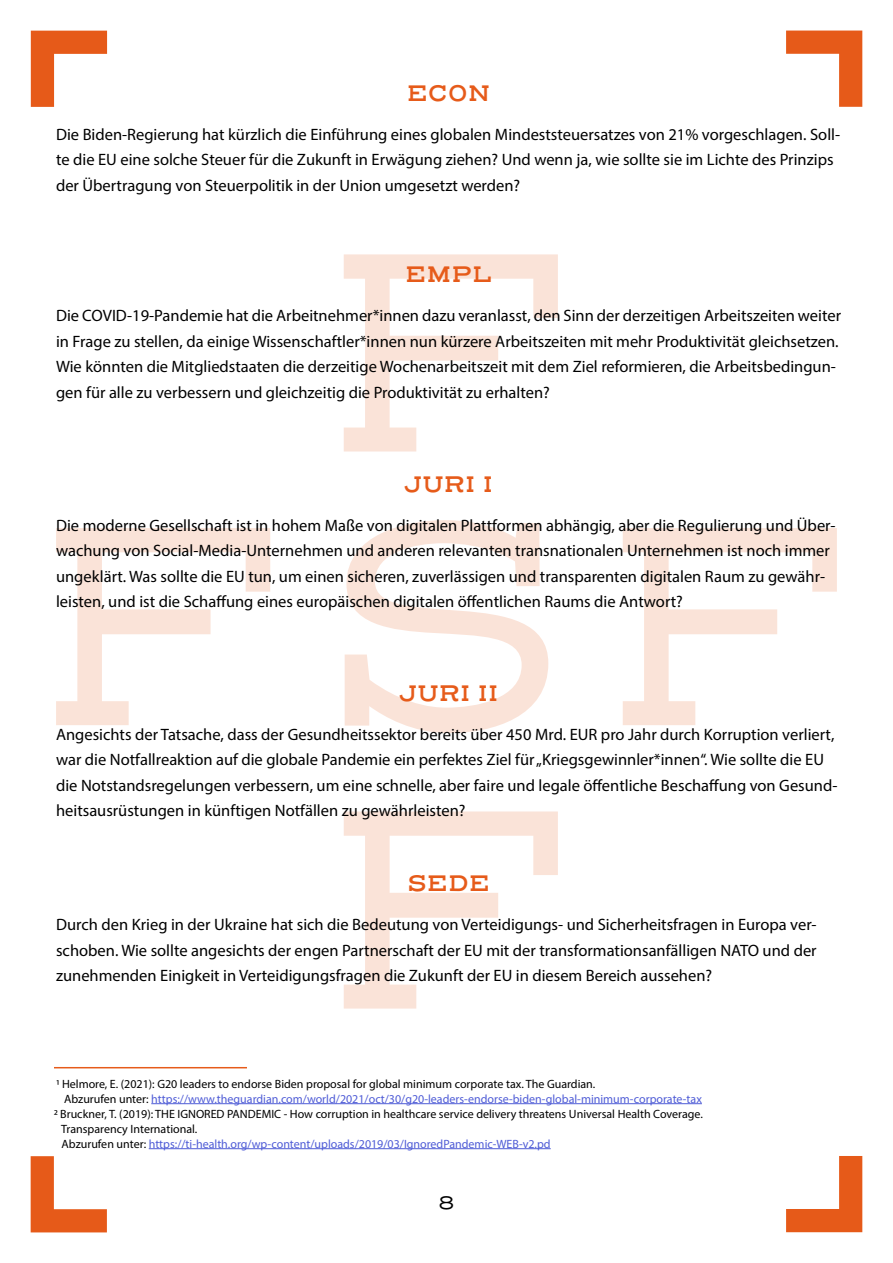
<style>
.page{position:relative;width:893px;height:1263px;background:#fff}
.page>*{position:absolute;margin:0;border:0;box-sizing:border-box;transform-origin:0 0}
.t1{font:600 22.5px "Henderson Slab Basic";color:#e65b1a}
.t2{font:18px "Henderson Slab Basic";color:#000}
.t3{font:16.5px/25.5px "Myriad Pro";color:#000}
.t4{font:12px "Myriad Pro";color:#000}
.t5{font:12px "Myriad Pro";color:#4f5cd6}
.s1{color:#000}
</style>
<div class="page">
<svg style="left:344px;top:811px;width:214px;height:197px"></svg>
<svg style="left:344px;top:254px;width:214px;height:197px"></svg>
<svg style="left:345px;top:520px;width:203px;height:213px"></svg>
<svg style="left:56px;top:528px;width:214px;height:197px"></svg>
<svg style="left:623px;top:528px;width:214px;height:197px"></svg>
<svg style="left:786px;top:31px;width:76px;height:76px"></svg>
<svg style="left:31px;top:31px;width:76px;height:76px"></svg>
<svg style="left:31px;top:1156px;width:76px;height:76px"></svg>
<svg style="left:786px;top:1156px;width:76px;height:76px"></svg>
<hr style="left:151px;top:1103px;width:551px;height:1px;background:#4f5cd6">
<hr style="left:149px;top:1148px;width:402px;height:1px;background:#4f5cd6">
<hr style="left:54px;top:1067px;width:193px;height:1px;background:#e65b1a">
<p class="t1" style="left:407px;top:79px;width:85px">ECON</p>
<p class="t3" style="left:56px;top:121px;width:786px">Die Biden-Regierung hat kürzlich die Einführung eines globalen Mindeststeuersatzes von 21% vorgeschlagen. Soll&shy;te die EU eine solche Steuer für die Zukunft in Erwägung ziehen? Und wenn ja, wie sollte sie im Lichte des Prinzips der Übertragung von Steuerpolitik in der Union umgesetzt werden?</p>
<p class="t1" style="left:405px;top:260px;width:88px">EMPL</p>
<p class="t3" style="left:56px;top:303px;width:786px">Die COVID-19-Pandemie hat die Arbeitnehmer*innen dazu veranlasst, den Sinn der derzeitigen Arbeitszeiten weiter in Frage zu stellen, da einige Wissenschaftler*innen nun kürzere Arbeitszeiten mit mehr Produktivität gleichsetzen.<br>Wie könnten die Mitgliedstaaten die derzeitige Wochenarbeitszeit mit dem Ziel reformieren, die Arbeitsbedingun&shy;gen für alle zu verbessern und gleichzeitig die Produktivität zu erhalten?</p>
<p class="t1" style="left:404px;top:469px;width:91px">JURI I</p>
<p class="t3" style="left:56px;top:512px;width:781px">Die moderne Gesellschaft ist in hohem Maße von digitalen Plattformen abhängig, aber die Regulierung und Über&shy;wachung von Social-Media-Unternehmen und anderen relevanten transnationalen Unternehmen ist noch immer ungeklärt. Was sollte die EU tun, um einen sicheren, zuverlässigen und transparenten digitalen Raum zu gewähr&shy;leisten, und ist die Schaffung eines europäischen digitalen öffentlichen Raums die Antwort?</p>
<p class="t1" style="left:399px;top:678px;width:101px">JURI II</p>
<p class="t3" style="left:56px;top:721px;width:783px">Angesichts der Tatsache, dass der Gesundheitssektor bereits über 450 Mrd. EUR pro Jahr durch Korruption verliert, war die Notfallreaktion auf die globale Pandemie ein perfektes Ziel für „Kriegsgewinnler*innen“. Wie sollte die EU die Notstandsregelungen verbessern, um eine schnelle, aber faire und legale öffentliche Beschaffung von Gesund&shy;heitsausrüstungen in künftigen Notfällen zu gewährleisten?</p>
<p class="t1" style="left:407px;top:869px;width:85px">SEDE</p>
<p class="t3" style="left:56px;top:912px;width:762px;text-align:justify">Durch den Krieg in der Ukraine hat sich die Bedeutung von Verteidigungs- und Sicherheitsfragen in Europa ver&shy;schoben. Wie sollte angesichts der engen Partnerschaft der EU mit der transformationsanfälligen NATO und der zunehmenden Einigkeit in Verteidigungsfragen die Zukunft der EU in diesem Bereich aussehen?</p>
<p class="t4" style="left:57px;top:1076px;width:540px">1 Helmore, E. (2021): G20 leaders to endorse Biden proposal for global minimum corporate tax. The Guardian.</p>
<p class="t5" style="left:64px;top:1091px;width:639px"><span class="s1">Abzurufen unter:</span> https://www.theguardian.com/world/2021/oct/30/g20-leaders-endorse-biden-global-minimum-corporate-tax</p>
<p class="t4" style="left:54px;top:1106px;width:650px">2 Bruckner, T. (2019): THE IGNORED PANDEMIC - How corruption in healthcare service delivery threatens Universal Health Coverage.</p>
<p class="t4" style="left:61px;top:1121px;width:138px">Transparency International.</p>
<p class="t5" style="left:62px;top:1136px;width:491px"><span class="s1">Abzurufen unter:</span> https://ti-health.org/wp-content/uploads/2019/03/IgnoredPandemic-WEB-v2.pd</p>
<p class="t2" style="left:438px;top:1191px;width:18px">8</p>
</div>
